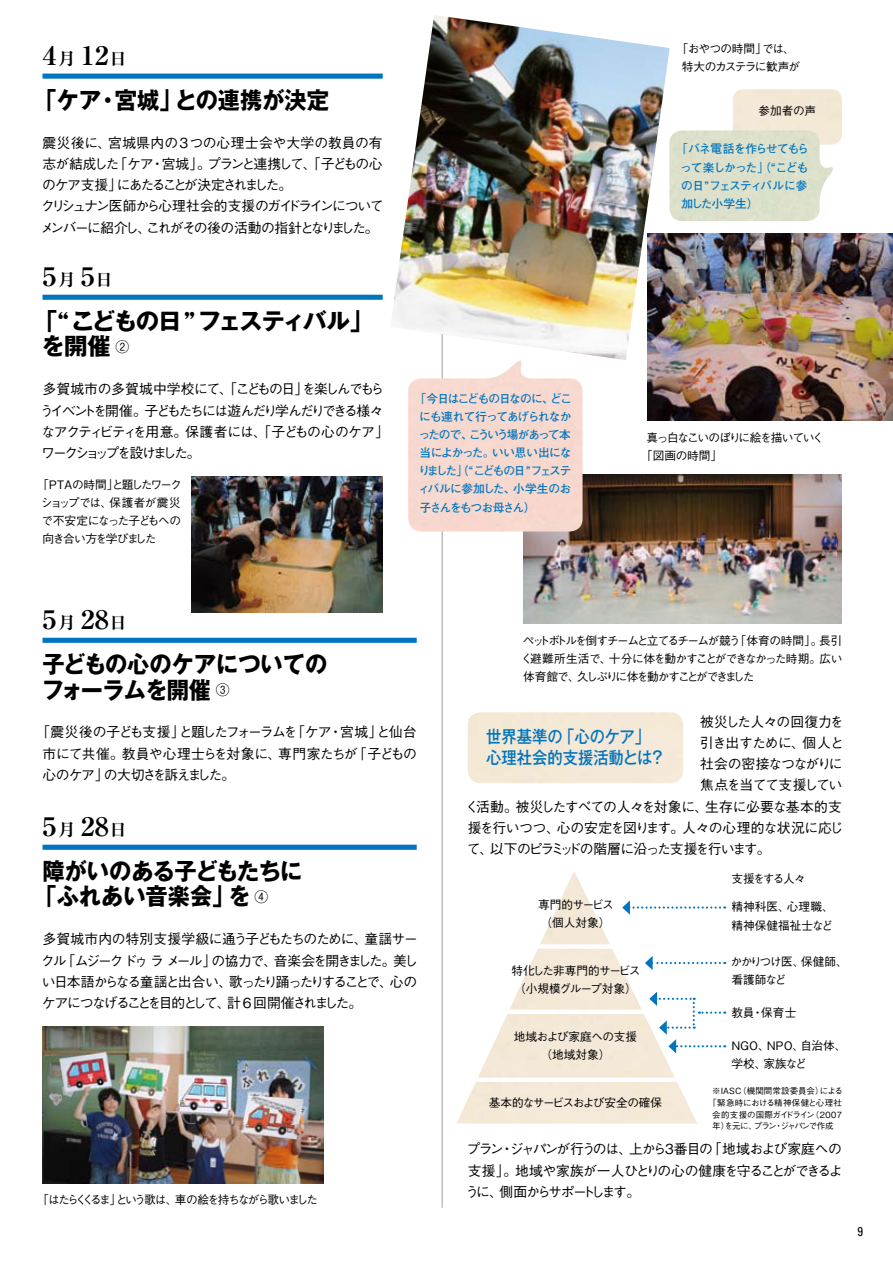
<style>
.page{position:relative;width:893px;height:1263px;background:#fff}
.page>*{position:absolute;margin:0;border:0;box-sizing:border-box;transform-origin:0 0}
.t1{font:700 25.5px "Ryumin Pr 5";color:#000;scale:1.1 1}
.t2{font:700 23.4px/25.5px "Gothic MB101 Pr 5";letter-spacing:-.01em;color:#000;scale:.95 1}
.t3{font:700 23.4px/25.5px "Gothic MB101 Pr 5";letter-spacing:-.06em;color:#000}
.t4{font:500 16.95px/21.3px "Gothic MB101 Pr 5";color:#0075bf;scale:.9 1}
.t5{font:500 13.8px/21.3px "Gothic BBB Pr 5";letter-spacing:-.09em;color:#000;text-align:justify}
.t6{font:500 13.8px/21.3px "Gothic BBB Pr 5";letter-spacing:-.115em;color:#000}
.t7{font:500 13.8px "Gothic BBB Pr 5";letter-spacing:-.03em;color:#000}
.t8{font:500 13.8px "Gothic BBB Pr 5";letter-spacing:-.035em;color:#000}
.t9{font:500 13.8px "Gothic BBB Pr 5";letter-spacing:-.11em;color:#000}
.t10{font:500 13.8px "Gothic BBB Pr 5";letter-spacing:-.04em;color:#000}
.t11{font:500 13.8px "Gothic BBB Pr 5";letter-spacing:-.065em;color:#000}
.t12{font:condensed 12.75px "Univers";color:#000}
.t13{font:500 11.7px/18px "Gothic BBB Pr 5";letter-spacing:-.09em;color:#000;text-align:justify}
.t14{font:700 11.7px/18px "Futo Go B101 Pr 5";letter-spacing:-.095em;color:#0075bf;text-align:justify}
.t15{font:700 11.7px/18px "Futo Go B101 Pr 5";letter-spacing:-.07em;color:#0075bf}
.t16{font:500 11.7px/18px "Gothic BBB Pr 5";color:#000}
.t17{font:500 11.7px "Gothic BBB Pr 5";letter-spacing:-.16em;color:#000}
.t18{font:500 11.7px/18px "Gothic BBB Pr 5";letter-spacing:-.065em;color:#000}
.t19{font:500 11.7px/18px "Gothic BBB Pr 5";letter-spacing:-.07em;color:#000;text-align:center}
.t20{font:500 11.7px/18px "Gothic BBB Pr 5";letter-spacing:-.15em;color:#000}
.t21{font:500 11.7px/18px "Gothic BBB Pr 5";letter-spacing:-.005em;color:#000;text-align:center}
.t22{font:500 11.7px "Gothic BBB Pr 5";letter-spacing:-.125em;color:#000}
.t23{font:500 8.55px "Gothic BBB Pr 5";letter-spacing:-.02em;color:#000}
.t24{font:500 8.55px "Gothic BBB Pr 5";letter-spacing:-.115em;color:#000}
.t25{font:500 8.55px "Gothic BBB Pr 5";letter-spacing:-.125em;color:#000}
.t26{font:500 8.55px "Gothic BBB Pr 5";letter-spacing:.015em;color:#000}
.s1{font-size:16.95px}
.s2{font-family:"Ryumin Pr 5";font-weight:900}
</style>
<div class="page">
<hr style="left:442px;top:43px;width:1px;height:1165px;background:#9f9fa0">
<img style="left:523px;top:475px;width:319px;height:149px">
<img style="left:43px;top:1026px;width:280px;height:157px">
<img style="left:191px;top:476px;width:192px;height:136px">
<img style="left:647px;top:234px;width:246px;height:187px">
<div style="left:43px;top:74px;width:340px;height:5px;background:#0075bf"></div>
<div style="left:43px;top:638px;width:374px;height:5px;background:#0075bf"></div>
<div style="left:43px;top:845px;width:374px;height:5px;background:#0075bf"></div>
<div style="left:43px;top:295px;width:340px;height:5px;background:#0075bf"></div>
<img style="left:393px;top:15px;width:277px;height:345px">
<img style="left:669px;top:130px;width:169px;height:91px">
<img style="left:408px;top:360px;width:175px;height:171px">
<img style="left:457px;top:871px;width:240px;height:252px">
<div style="left:491px;top:944px;width:170px;height:5px;background:#fff"></div>
<div style="left:491px;top:1009px;width:170px;height:5px;background:#fff"></div>
<hr style="left:470px;top:1078px;width:212px;height:4px;background:#fff">
<svg style="left:622px;top:900px;width:103px;height:15px"></svg>
<svg style="left:645px;top:956px;width:80px;height:14px"></svg>
<svg style="left:649px;top:992px;width:76px;height:61px"></svg>
<h1 class="t1" style="left:43px;top:35px;width:79px">4<span class="s1">月</span> 12<span class="s1">日</span></h1>
<h2 class="t2" style="left:34px;top:85px;width:311px">「ケア・宮城」との連携が決定</h2>
<p class="t5" style="left:41px;top:131px;width:345px;text-align:left">震災後に、宮城県内の3つの心理士会や大学の教員の有志が結成した「ケア・宮城」。プランと連携して、「子どもの心のケア支援」にあたることが決定されました。<br>クリシュナン医師から心理社会的支援のガイドラインについてメンバーに紹介し、これがその後の活動の指針となりました。</p>
<h1 class="t1" style="left:43px;top:256px;width:66px">5<span class="s1">月</span> 5<span class="s1">日</span></h1>
<h2 class="t3" style="left:42px;top:307px;width:333px;text-indent:-8px">「<span class="s2">“</span>こどもの日<span class="s2">”</span>フェスティバル」を開催 <sup>②</sup></h2>
<p class="t6" style="left:40px;top:377px;width:351px">多賀城市の多賀城中学校にて、「こどもの日」を楽しんでもらうイベントを開催。子どもたちには遊んだり学んだりできる様々なアクティビティを用意。保護者には、「子どもの心のケア」ワークショップを設けました。</p>
<p class="t13" style="left:41px;top:474px;width:142px;text-indent:-4px">「ＰＴＡの時間」と題したワークショップでは、保護者が震災で不安定になった子どもへの向き合い方を学びました</p>
<p class="t14" style="left:418px;top:389px;width:155px;text-indent:-4px">「今日はこどもの日なのに、どこにも連れて行ってあげられなかったので、こういう場があって本当によかった。いい思い出になりました」（“こどもの日 ”フェスティバルに参加した、小学生のお子さんをもつお母さん）</p>
<p class="t19" style="left:676px;top:38px;width:125px">「おやつの時間」では、特大のカステラに歓声が</p>
<p class="t13" style="left:758px;top:100px;width:59px">参加者の声</p>
<p class="t15" style="left:680px;top:139px;width:131px;text-indent:-4px">「バネ電話を作らせてもらって楽しかった」（“こどもの日”フェスティバルに参加した小学生）</p>
<p class="t13" style="left:641px;top:428px;width:184px;text-indent:5px">真っ白なこいのぼりに絵を描いていく「図画の時間」</p>
<h1 class="t1" style="left:43px;top:599px;width:79px">5<span class="s1">月</span> 28<span class="s1">日</span></h1>
<h2 class="t2" style="left:42px;top:650px;width:302px">子どもの心のケアについてのフォーラムを開催 <sup>③</sup></h2>
<p class="t5" style="left:43px;top:720px;width:376px;text-indent:-6px">「震災後の子ども支援」と題したフォーラムを「ケア・宮城」と仙台市にて共催。教員や心理士らを対象に、専門家たちが「子どもの心のケア」の大切さを訴えました。</p>
<h1 class="t1" style="left:43px;top:806px;width:79px">5<span class="s1">月</span> 28<span class="s1">日</span></h1>
<h2 class="t2" style="left:34px;top:856px;width:284px;text-indent:8px">障がいのある子どもたちに「ふれあい音楽会」を <sup>④</sup></h2>
<p class="t5" style="left:41px;top:927px;width:378px">多賀城市内の特別支援学級に通う子どもたちのために、童謡サークル「ムジークドゥラメール」の協力で、音楽会を開きました。美しい日本語からなる童謡と出合い、歌ったり踊ったりすることで、心のケアにつなげることを目的として、計 6 回開催されました。</p>
<p class="t17" style="left:37px;top:1191px;width:282px">「はたらくくるま」という歌は、車の絵を持ちながら歌いました</p>
<p class="t13" style="left:521px;top:631px;width:323px">ペットボトルを倒すチームと立てるチームが競う「体育の時間」。長引く避難所生活で、十分に体を動かすことができなかった時期。広い体育館で、久しぶりに体を動かすことができました</p>
<p class="t10" style="left:700px;top:710px;width:145px">被災した人々の回復力を</p>
<p class="t11" style="left:700px;top:731px;width:145px">引き出すために、個人と</p>
<p class="t5" style="left:700px;top:752px;width:144px">社会の密接なつながりに</p>
<p class="t5" style="left:700px;top:773px;width:144px">焦点を当てて支援してい</p>
<p class="t7" style="left:465px;top:795px;width:378px">く活動。被災したすべての人々を対象に、生存に必要な基本的支</p>
<p class="t8" style="left:468px;top:816px;width:377px">援を行いつつ、心の安定を図ります。人々の心理的な状況に応じ</p>
<p class="t9" style="left:467px;top:838px;width:306px">て、以下のピラミッドの階層に沿った支援を行います。</p>
<p class="t4" style="left:486px;top:724px;width:200px">世界基準の「心のケア」心理社会的支援活動とは？</p>
<p class="t22" style="left:731px;top:869px;width:76px">支援をする人々</p>
<p class="t16" style="left:731px;top:897px;width:104px">精神科医、心理職、精神保健福祉士など</p>
<p class="t13" style="left:730px;top:951px;width:119px">かかりつけ医、保健師、看護師など</p>
<p class="t13" style="left:731px;top:1002px;width:66px">教員・保育士</p>
<p class="t20" style="left:730px;top:1035px;width:118px">ＮＧＯ、ＮＰＯ、自治体、学校、家族など</p>
<p class="t23" style="left:712px;top:1084px;width:132px">※ＩＡＳＣ（機関間常設委員会）による</p>
<p class="t26" style="left:708px;top:1096px;width:135px">「緊急時における精神保健と心理社</p>
<p class="t24" style="left:712px;top:1108px;width:133px">会的支援の国際ガイドライン（２００７</p>
<p class="t25" style="left:712px;top:1119px;width:123px">年）を元に、プラン・ジャパンで作成</p>
<p class="t5" style="left:465px;top:1137px;width:379px">プラン・ジャパンが行うのは、上から３番目の「地域および家庭への支援」。地域や家族が一人ひとりの心の健康を守ることができるように、側面からサポートします。</p>
<p class="t16" style="left:538px;top:894px;width:77px">専門的サービス（個人対象）</p>
<p class="t18" style="left:511px;top:960px;width:131px">特化した非専門的サービス（小規模グループ対象）</p>
<p class="t21" style="left:514px;top:1026px;width:125px">地域および家庭への支援（地域対象）</p>
<p class="t13" style="left:489px;top:1092px;width:175px">基本的なサービスおよび安全の確保</p>
<p class="t12" style="left:857px;top:1223px;width:7px">9</p>
</div>
